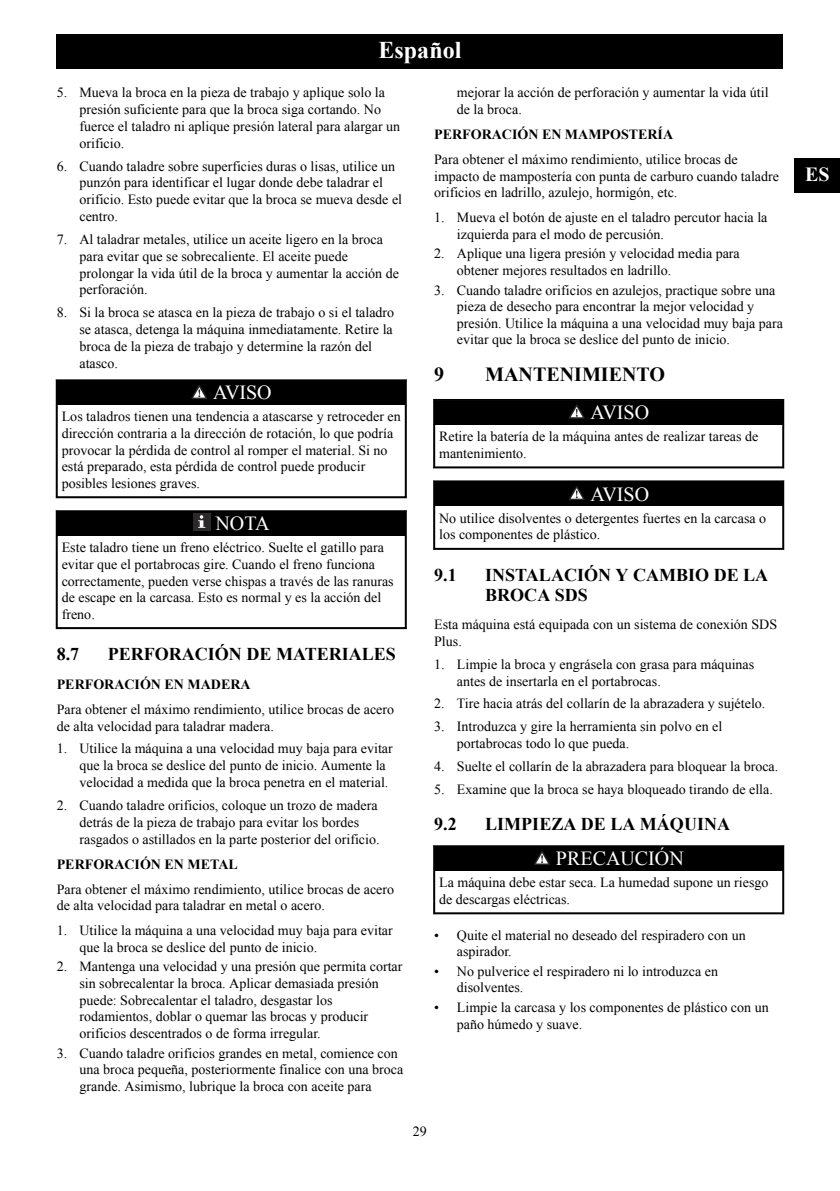
<style>
.page{position:relative;width:840px;height:1191px;background:#fff}
.page>*{position:absolute;margin:0;border:0;box-sizing:border-box;transform-origin:0 0}
.t1{font:700 24px "Times New Roman";color:#fff}
.t2{font:20px "Times New Roman";color:#fff}
.t3{font:700 20px "Times New Roman";color:#000}
.t4{font:700 20px "Times New Roman";color:#fff}
.t5{font:700 18px/19.8px "Times New Roman";color:#000}
.t6{font:14px/16.6px "Times New Roman";color:#000}
.t7{font:700 14px "Times New Roman";color:#000}
</style>
<div class="page">
<div style="left:58px;top:381px;width:346px;height:24px;background:#000"></div>
<svg style="left:191px;top:385px;width:16px;height:14px"></svg>
<hr style="left:56px;top:379px;width:349px;height:2px;background:#000">
<hr style="left:56px;top:379px;width:2px;height:26px;background:#000">
<hr style="left:404px;top:379px;width:2px;height:26px;background:#000">
<hr style="left:56px;top:496px;width:349px;height:2px;background:#000">
<hr style="left:56px;top:405px;width:2px;height:93px;background:#000">
<hr style="left:404px;top:405px;width:2px;height:93px;background:#000">
<div style="left:58px;top:512px;width:346px;height:24px;background:#000"></div>
<div style="left:193px;top:513px;width:17px;height:17px;background:#2b292a"></div>
<svg style="left:198px;top:515px;width:7px;height:13px"></svg>
<hr style="left:56px;top:510px;width:349px;height:2px;background:#000">
<hr style="left:56px;top:510px;width:2px;height:26px;background:#000">
<hr style="left:404px;top:510px;width:2px;height:26px;background:#000">
<hr style="left:56px;top:627px;width:349px;height:2px;background:#000">
<hr style="left:56px;top:536px;width:2px;height:93px;background:#000">
<hr style="left:404px;top:536px;width:2px;height:93px;background:#000">
<div style="left:435px;top:401px;width:346px;height:24px;background:#000"></div>
<svg style="left:569px;top:404px;width:15px;height:15px"></svg>
<hr style="left:433px;top:399px;width:349px;height:2px;background:#000">
<hr style="left:433px;top:399px;width:2px;height:26px;background:#000">
<hr style="left:781px;top:399px;width:2px;height:26px;background:#000">
<hr style="left:433px;top:466px;width:349px;height:2px;background:#000">
<hr style="left:433px;top:424px;width:2px;height:44px;background:#000">
<hr style="left:781px;top:424px;width:2px;height:44px;background:#000">
<div style="left:435px;top:482px;width:346px;height:24px;background:#000"></div>
<svg style="left:569px;top:486px;width:15px;height:14px"></svg>
<hr style="left:433px;top:480px;width:349px;height:2px;background:#000">
<hr style="left:433px;top:480px;width:2px;height:26px;background:#000">
<hr style="left:781px;top:480px;width:2px;height:26px;background:#000">
<hr style="left:433px;top:548px;width:349px;height:2px;background:#000">
<hr style="left:433px;top:506px;width:2px;height:44px;background:#000">
<hr style="left:781px;top:506px;width:2px;height:44px;background:#000">
<div style="left:435px;top:847px;width:346px;height:24px;background:#000"></div>
<svg style="left:534px;top:851px;width:15px;height:14px"></svg>
<hr style="left:433px;top:845px;width:349px;height:2px;background:#000">
<hr style="left:433px;top:845px;width:2px;height:26px;background:#000">
<hr style="left:781px;top:845px;width:2px;height:26px;background:#000">
<hr style="left:433px;top:912px;width:349px;height:2px;background:#000">
<hr style="left:433px;top:871px;width:2px;height:43px;background:#000">
<hr style="left:781px;top:871px;width:2px;height:43px;background:#000">
<div style="left:57px;top:34px;width:725px;height:34px;background:#000"></div>
<div style="left:794px;top:159px;width:45px;height:34px;background:#000"></div>
<h1 class="t1" style="left:378px;top:36px;width:84px">Español</h1>
<p class="t6" style="left:79px;top:84px;width:322px;text-indent:-23px">5. Mueva la broca en la pieza de trabajo y aplique solo la presión suficiente para que la broca siga cortando. No fuerce el taladro ni aplique presión lateral para alargar un orificio.</p>
<p class="t6" style="left:79px;top:157px;width:324px;text-indent:-23px">6. Cuando taladre sobre superficies duras o lisas, utilice un punzón para identificar el lugar donde debe taladrar el orificio. Esto puede evitar que la broca se mueva desde el centro.</p>
<p class="t6" style="left:79px;top:231px;width:321px;text-indent:-23px">7. Al taladrar metales, utilice un aceite ligero en la broca para evitar que se sobrecaliente. El aceite puede prolongar la vida útil de la broca y aumentar la acción de perforación.</p>
<p class="t6" style="left:79px;top:304px;width:316px;text-indent:-23px">8. Si la broca se atasca en la pieza de trabajo o si el taladro se atasca, detenga la máquina inmediatamente. Retire la broca de la pieza de trabajo y determine la razón del atasco.</p>
<h2 class="t2" style="left:213px;top:382px;width:60px">AVISO</h2>
<p class="t6" style="left:62px;top:408px;width:340px">Los taladros tienen una tendencia a atascarse y retroceder en dirección contraria a la dirección de rotación, lo que podría provocar la pérdida de control al romper el material. Si no está preparado, esta pérdida de control puede producir posibles lesiones graves.</p>
<h2 class="t2" style="left:215px;top:512px;width:55px">NOTA</h2>
<p class="t6" style="left:62px;top:539px;width:333px">Este taladro tiene un freno eléctrico. Suelte el gatillo para evitar que el portabrocas gire. Cuando el freno funciona correctamente, pueden verse chispas a través de las ranuras de escape en la carcasa. Esto es normal y es la acción del freno.</p>
<p class="t5" style="left:57px;top:644px;width:24px">8.7</p>
<p class="t5" style="left:108px;top:644px;width:289px">PERFORACIÓN DE MATERIALES</p>
<p class="t7" style="left:57px;top:676px;width:195px">PERFORACIÓN EN MADERA</p>
<p class="t6" style="left:57px;top:700px;width:339px">Para obtener el máximo rendimiento, utilice brocas de acero de alta velocidad para taladrar madera.</p>
<p class="t6" style="left:79px;top:740px;width:314px;text-indent:-23px">1. Utilice la máquina a una velocidad muy baja para evitar que la broca se deslice del punto de inicio. Aumente la velocidad a medida que la broca penetra en el material.</p>
<p class="t6" style="left:79px;top:796px;width:301px;text-indent:-23px">2. Cuando taladre orificios, coloque un trozo de madera detrás de la pieza de trabajo para evitar los bordes rasgados o astillados en la parte posterior del orificio.</p>
<p class="t7" style="left:57px;top:856px;width:182px">PERFORACIÓN EN METAL</p>
<p class="t6" style="left:57px;top:880px;width:339px">Para obtener el máximo rendimiento, utilice brocas de acero de alta velocidad para taladrar en metal o acero.</p>
<p class="t6" style="left:79px;top:922px;width:314px;text-indent:-23px">1. Utilice la máquina a una velocidad muy baja para evitar que la broca se deslice del punto de inicio.</p>
<p class="t6" style="left:79px;top:958px;width:324px;text-indent:-23px">2. Mantenga una velocidad y una presión que permita cortar sin sobrecalentar la broca. Aplicar demasiada presión puede: Sobrecalentar el taladro, desgastar los rodamientos, doblar o quemar las brocas y producir orificios descentrados o de forma irregular.</p>
<p class="t6" style="left:79px;top:1044px;width:325px;text-indent:-23px">3. Cuando taladre orificios grandes en metal, comience con una broca pequeña, posteriormente finalice con una broca grande. Asimismo, lubrique la broca con aceite para</p>
<p class="t6" style="left:456px;top:84px;width:313px">mejorar la acción de perforación y aumentar la vida útil de la broca.</p>
<p class="t7" style="left:434px;top:126px;width:240px">PERFORACIÓN EN MAMPOSTERÍA</p>
<p class="t6" style="left:434px;top:151px;width:346px">Para obtener el máximo rendimiento, utilice brocas de impacto de mampostería con punta de carburo cuando taladre orificios en ladrillo, azulejo, hormigón, etc.</p>
<p class="t6" style="left:456px;top:209px;width:312px;text-indent:-23px">1. Mueva el botón de ajuste en el taladro percutor hacia la izquierda para el modo de percusión.</p>
<p class="t6" style="left:456px;top:245px;width:284px;text-indent:-23px">2. Aplique una ligera presión y velocidad media para obtener mejores resultados en ladrillo.</p>
<p class="t6" style="left:456px;top:281px;width:327px;text-indent:-23px">3. Cuando taladre orificios en azulejos, practique sobre una pieza de desecho para encontrar la mejor velocidad y presión. Utilice la máquina a una velocidad muy baja para evitar que la broca se deslice del punto de inicio.</p>
<h2 class="t3" style="left:434px;top:364px;width:11px">9</h2>
<h2 class="t3" style="left:485px;top:364px;width:181px">MANTENIMIENTO</h2>
<h2 class="t2" style="left:590px;top:401px;width:60px">AVISO</h2>
<p class="t6" style="left:439px;top:428px;width:320px">Retire la batería de la máquina antes de realizar tareas de mantenimiento.</p>
<h2 class="t2" style="left:590px;top:483px;width:60px">AVISO</h2>
<p class="t6" style="left:439px;top:509px;width:328px">No utilice disolventes o detergentes fuertes en la carcasa o los componentes de plástico.</p>
<p class="t5" style="left:434px;top:565px;width:24px">9.1</p>
<p class="t5" style="left:485px;top:565px;width:284px">INSTALACIÓN Y CAMBIO DE LA<br>BROCA SDS</p>
<p class="t6" style="left:434px;top:616px;width:344px">Esta máquina está equipada con un sistema de conexión SDS<br>Plus.</p>
<p class="t6" style="left:456px;top:655px;width:299px;text-indent:-23px">1. Limpie la broca y engrásela con grasa para máquinas antes de insertarla en el portabrocas.</p>
<p class="t6" style="left:434px;top:695px;width:332px">2. Tire hacia atrás del collarín de la abrazadera y sujételo.</p>
<p class="t6" style="left:456px;top:718px;width:267px;text-indent:-23px">3. Introduzca y gire la herramienta sin polvo en el portabrocas todo lo que pueda.</p>
<p class="t6" style="left:434px;top:758px;width:345px">4. Suelte el collarín de la abrazadera para bloquear la broca.</p>
<p class="t6" style="left:434px;top:780px;width:340px">5. Examine que la broca se haya bloqueado tirando de ella.</p>
<p class="t5" style="left:434px;top:814px;width:24px">9.2</p>
<p class="t5" style="left:485px;top:814px;width:246px">LIMPIEZA DE LA MÁQUINA</p>
<h2 class="t2" style="left:555px;top:847px;width:129px">PRECAUCIÓN</h2>
<p class="t6" style="left:439px;top:874px;width:330px">La máquina debe estar seca. La humedad supone un riesgo de descargas eléctricas.</p>
<p class="t6" style="left:456px;top:926px;width:290px;text-indent:-23px">• Quite el material no deseado del respiradero con un aspirador.</p>
<p class="t6" style="left:456px;top:962px;width:262px;text-indent:-23px">• No pulverice el respiradero ni lo introduzca en disolventes.</p>
<p class="t6" style="left:456px;top:999px;width:313px;text-indent:-23px">• Limpie la carcasa y los componentes de plástico con un paño húmedo y suave.</p>
<p class="t6" style="left:413px;top:1122px;width:15px">29</p>
<h2 class="t4" style="left:804px;top:164px;width:26px">ES</h2>
</div>
